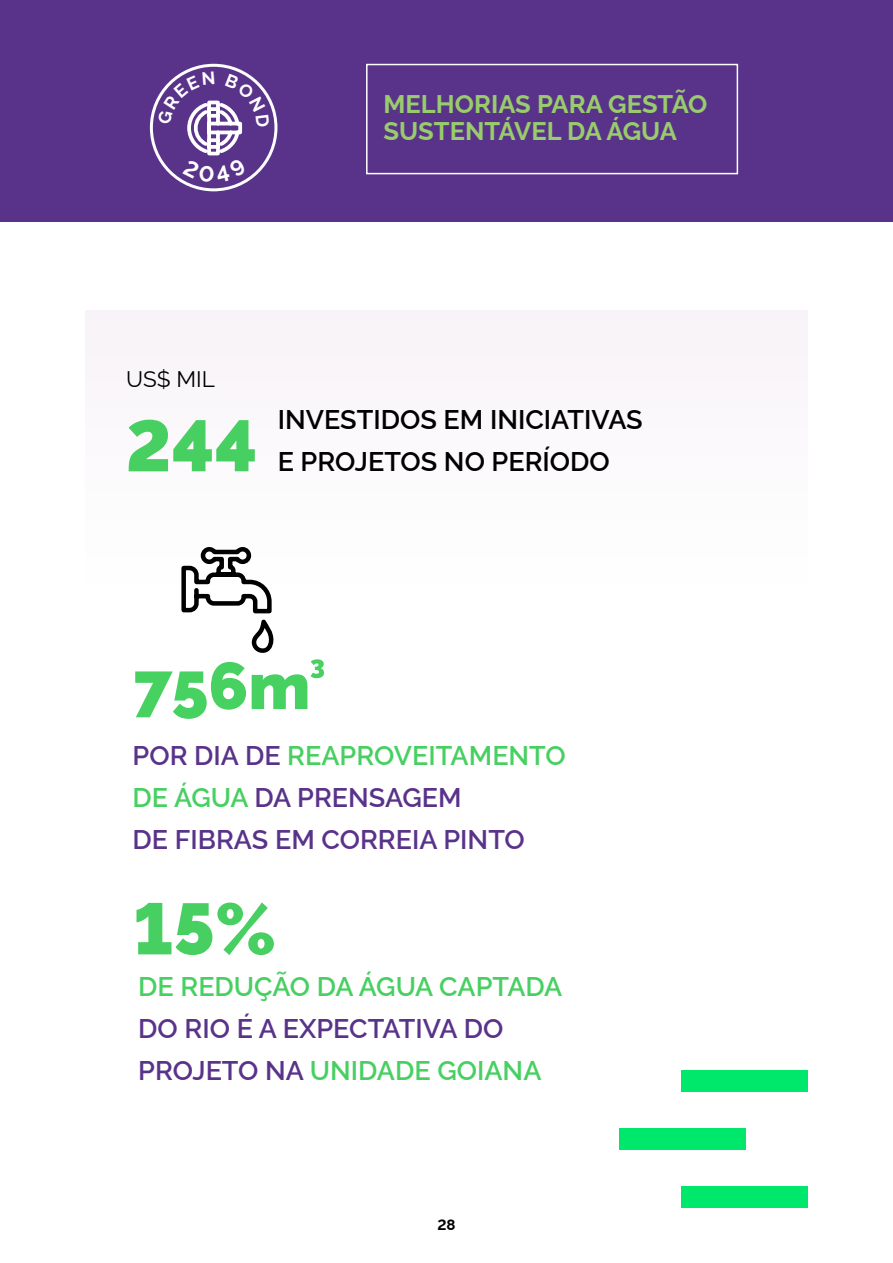
<style>
.page{position:relative;width:893px;height:1263px;background:#fff}
.page>*{position:absolute;margin:0;border:0;box-sizing:border-box;transform-origin:0 0}
.t1{font:900 72px "Raleway";color:#47d061}
.t2{font:600 27px/42px "Raleway";color:#59338a}
.t3{font:600 27px/42px "Raleway";color:#000}
.t4{font:600 27px "Raleway";color:#47d061}
.t5{font:700 25.5px/27px "Raleway";color:#99cc6b}
.t6{font:22.5px "Raleway";color:#000}
.t7{font:700 15px "Raleway";color:#000}
.s1{color:#47d061}
</style>
<div class="page">
<svg style="left:135px;top:547px;width:189px;height:172px"></svg>
<div style="left:0;top:0;width:893px;height:221px;background:#59338a"></div>
<div style="left:366px;top:64px;width:372px;height:110px;border:2px solid #fff"></div>
<div style="left:150px;top:64px;width:127px;height:127px;border:3px solid #fff;border-radius:50%"></div>
<div style="left:620px;top:1128px;width:126px;height:22px;background:#00e86b"></div>
<div style="left:682px;top:1070px;width:126px;height:22px;background:#00e86b"></div>
<div style="left:682px;top:1186px;width:126px;height:22px;background:#00e86b"></div>
<svg style="left:158px;top:72px;width:112px;height:111px"></svg>
<p class="t5" style="left:384px;top:88px;width:325px">MELHORIAS PARA GESTÃO<br>SUSTENTÁVEL DA ÁGUA</p>
<p class="t6" style="left:126px;top:361px;width:90px">US$ MIL</p>
<h1 class="t1" style="left:126px;top:388px;width:133px">244</h1>
<p class="t3" style="left:278px;top:396px;width:367px">INVESTIDOS EM INICIATIVAS<br>E PROJETOS NO PERÍODO</p>
<p class="t2" style="left:133px;top:732px;width:435px">POR DIA DE <span class="s1">REAPROVEITAMENTO<br>DE ÁGUA</span> DA PRENSAGEM<br>DE FIBRAS EM CORREIA PINTO</p>
<h1 class="t1" style="left:133px;top:871px;width:144px">15%</h1>
<p class="t4" style="left:138px;top:965px;width:426px">DE REDUÇÃO DA ÁGUA CAPTADA</p>
<p class="t2" style="left:138px;top:1005px;width:405px">DO RIO É A EXPECTATIVA DO<br>PROJETO NA <span class="s1">UNIDADE GOIANA</span></p>
<p class="t7" style="left:437px;top:1213px;width:20px">28</p>
</div>
